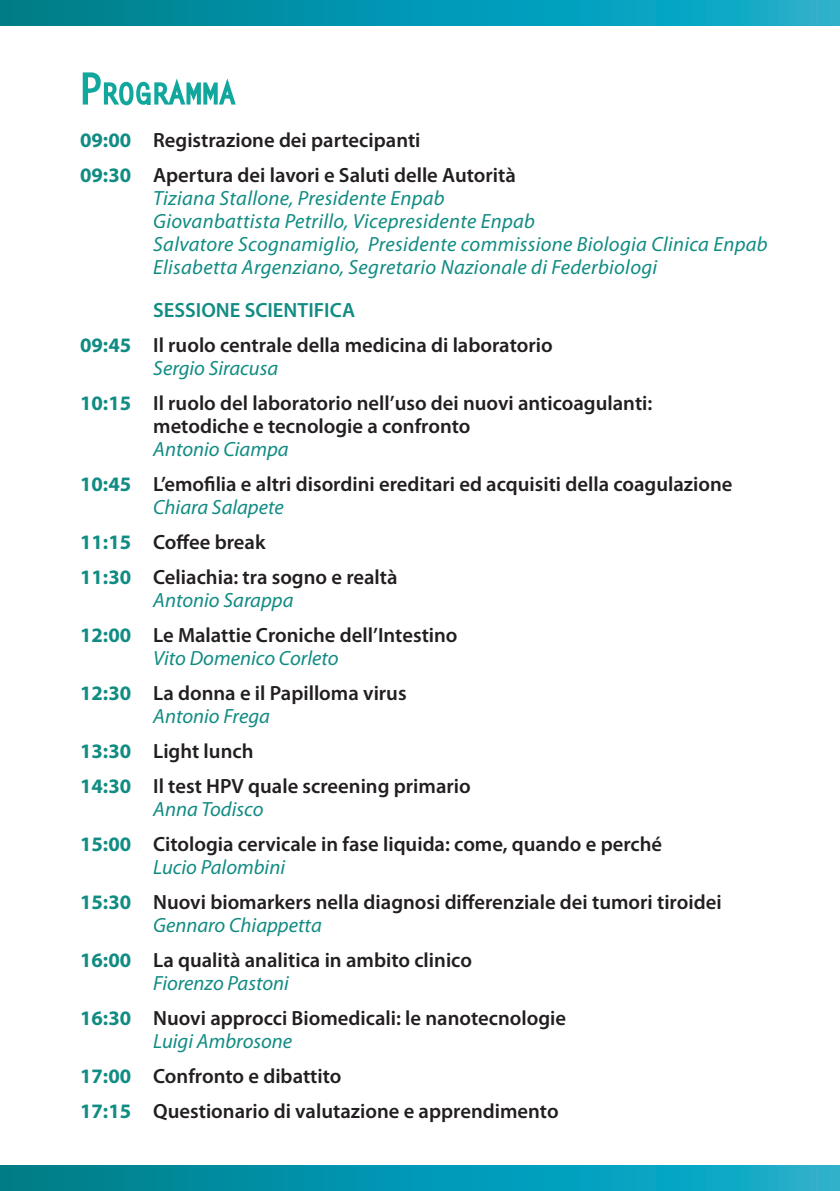
<style>
.page{position:relative;width:840px;height:1191px;background:#fff}
.page>*{position:absolute;margin:0;border:0;box-sizing:border-box;transform-origin:0 0}
.t1{font:600 20.6px/23px "Myriad Pro";color:#231f20}
.t2{font:italic 20.6px/23px "Myriad Pro";letter-spacing:.015em;color:#118c83}
.t3{font:700 20.6px "Myriad Pro";color:#118c83}
.t4{font:600 20.6px "Myriad Pro";color:#118c83}
.s1{font-weight:600;font-style:normal;color:#231f20}
.s2{font-weight:400;font-style:italic;color:#118c83}
</style>
<div class="page">
<svg style="left:82px;top:72px;width:154px;height:34px"></svg>
<svg style="left:0;top:1165px;width:838px;height:26px;background:#0597af"></svg>
<svg style="left:0;top:0;width:838px;height:26px;background:#0597af"></svg>
<p class="t3" style="left:80px;top:127px;width:53px">09:00</p>
<p class="t1" style="left:153px;top:128px;width:269px">Registrazione dei partecipanti</p>
<p class="t3" style="left:80px;top:162px;width:53px">09:30</p>
<p class="t2" style="left:153px;top:164px;width:615px"><span class="s1">Apertura dei lavori e Saluti delle Autorità<br></span>Tiziana Stallone, Presidente Enpab<br>Giovanbattista Petrillo, Vicepresidente Enpab<br>Salvatore Scognamiglio, Presidente commissione Biologia Clinica Enpab Elisabetta Argenziano, Segretario Nazionale di Federbiologi</p>
<p class="t4" style="left:153px;top:297px;width:203px">SESSIONE SCIENTIFICA</p>
<p class="t3" style="left:80px;top:331px;width:53px">09:45</p>
<p class="t1" style="left:153px;top:332px;width:401px">Il ruolo centrale della medicina di laboratorio<br><span class="s2">Sergio Siracusa</span></p>
<p class="t3" style="left:80px;top:389px;width:53px">10:15</p>
<p class="t1" style="left:153px;top:391px;width:500px">Il ruolo del laboratorio nell’uso dei nuovi anticoagulanti: metodiche e tecnologie a confronto<br><span class="s2">Antonio Ciampa</span></p>
<p class="t3" style="left:80px;top:470px;width:53px">10:45</p>
<p class="t1" style="left:153px;top:472px;width:580px">L’emofilia e altri disordini ereditari ed acquisiti della coagulazione<br><span class="s2">Chiara Salapete</span></p>
<p class="t3" style="left:80px;top:528px;width:53px">11:15</p>
<p class="t1" style="left:153px;top:530px;width:114px">Coffee break</p>
<p class="t3" style="left:80px;top:563px;width:53px">11:30</p>
<p class="t1" style="left:153px;top:565px;width:246px">Celiachia: tra sogno e realtà<br><span class="s2">Antonio Sarappa</span></p>
<p class="t3" style="left:80px;top:621px;width:53px">12:00</p>
<p class="t1" style="left:153px;top:623px;width:306px">Le Malattie Croniche dell’Intestino<br><span class="s2">Vito Domenico Corleto</span></p>
<p class="t3" style="left:80px;top:679px;width:53px">12:30</p>
<p class="t1" style="left:153px;top:681px;width:255px">La donna e il Papilloma virus<br><span class="s2">Antonio Frega</span></p>
<p class="t3" style="left:80px;top:737px;width:53px">13:30</p>
<p class="t1" style="left:153px;top:739px;width:102px">Light lunch</p>
<p class="t3" style="left:80px;top:772px;width:53px">14:30</p>
<p class="t1" style="left:153px;top:774px;width:319px">Il test HPV quale screening primario<br><span class="s2">Anna Todisco</span></p>
<p class="t3" style="left:80px;top:830px;width:53px">15:00</p>
<p class="t1" style="left:153px;top:832px;width:510px">Citologia cervicale in fase liquida: come, quando e perché<br><span class="s2">Lucio Palombini</span></p>
<p class="t3" style="left:80px;top:888px;width:53px">15:30</p>
<p class="t1" style="left:153px;top:890px;width:569px">Nuovi biomarkers nella diagnosi differenziale dei tumori tiroidei<br><span class="s2">Gennaro Chiappetta</span></p>
<p class="t3" style="left:80px;top:946px;width:53px">16:00</p>
<p class="t1" style="left:153px;top:948px;width:320px">La qualità analitica in ambito clinico<br><span class="s2">Fiorenzo Pastoni</span></p>
<p class="t3" style="left:80px;top:1005px;width:53px">16:30</p>
<p class="t1" style="left:153px;top:1006px;width:414px">Nuovi approcci Biomedicali: le nanotecnologie<br><span class="s2">Luigi Ambrosone</span></p>
<p class="t3" style="left:80px;top:1063px;width:53px">17:00</p>
<p class="t1" style="left:153px;top:1064px;width:190px">Confronto e dibattito</p>
<p class="t3" style="left:80px;top:1098px;width:53px">17:15</p>
<p class="t1" style="left:153px;top:1099px;width:407px">Questionario di valutazione e apprendimento</p>
</div>
